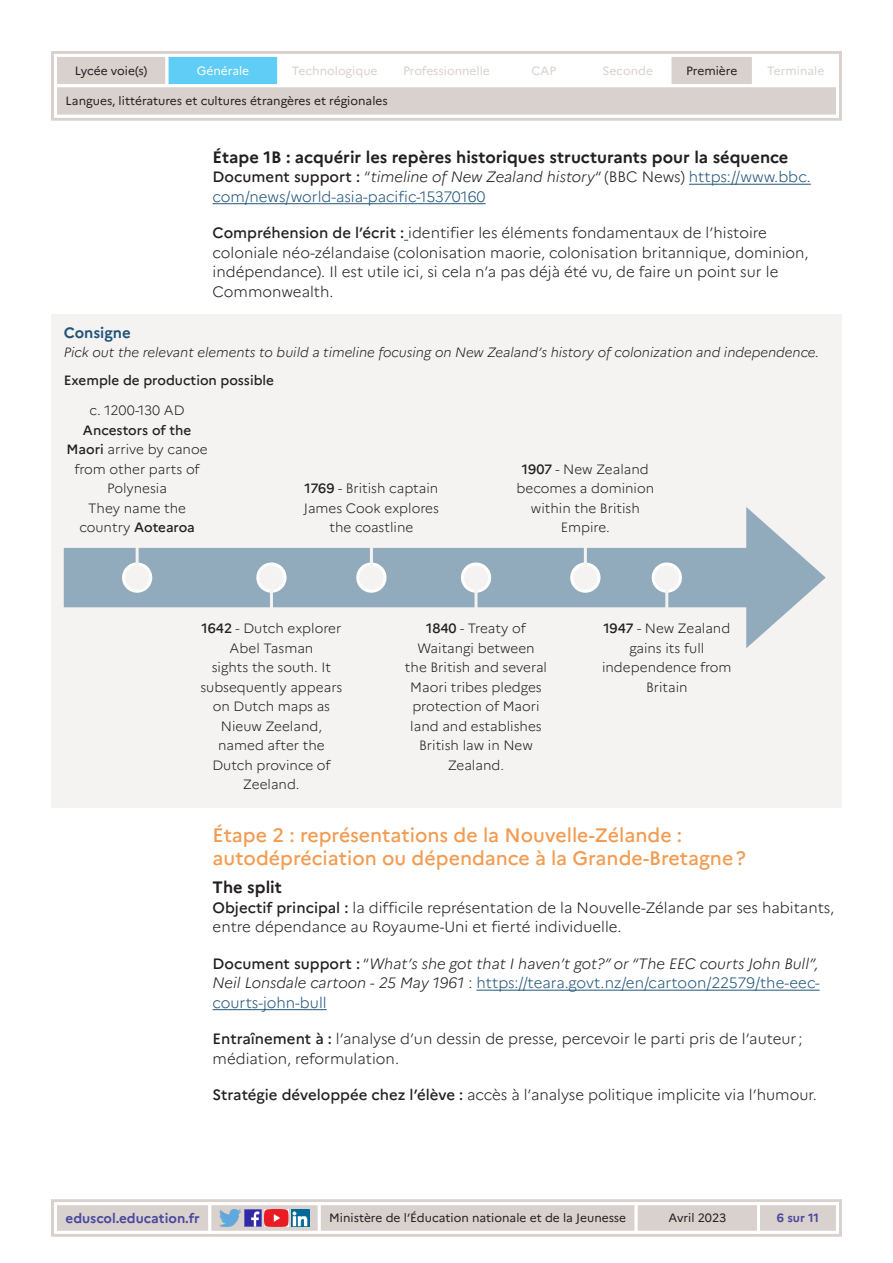
<style>
.page{position:relative;width:893px;height:1263px;background:#fff}
.page>*{position:absolute;margin:0;border:0;box-sizing:border-box;transform-origin:0 0}
._03_titre_2{font:500 19.5px/23.4px "Marianne";color:#f29c52}
._04_titre_3{font:700 16.5px "Marianne";color:#231f20}
.Texte_courant{font:300 15px/19.5px "Marianne";color:#231f20}
.Texte_courant-2{font:italic 300 15px/19.5px "Marianne";color:#231f20;text-align:justify}
.Texte_courant-3{font:300 15px/19.5px "Marianne";color:#22557a}
._08_Titre_encadré{font:700 15px "Marianne";color:#22557a}
._08_txt_encadré{font:300 13.5px/19.5px "Marianne";color:#231f20;text-align:center}
._08_txt_encadré-2{font:italic 300 13.5px "Marianne";color:#231f20}
._08_txt_encadré-3{font:500 13.5px "Marianne";color:#231f20}
.t1{font:700 13.5px "Marianne";color:#4a489e}
.t2{font:12px "Marianne";color:#231f20}
.t3{font:12px "Marianne";color:#d8d1ce}
.t4{font:12px "Marianne";color:#fff}
.t5{font:700 12px "Marianne";color:#4a489e}
.s1{font-weight:500;color:#231f20}
.s2{color:#231f20}
.s3{font-style:italic;color:#231f20}
.s4{font-weight:500}
.s5{font-weight:500;font-style:normal}
.s6{font-style:normal}
.s7{font-style:normal;color:#22557a}
</style>
<div class="page">
<div style="left:51px;top:1199px;width:791px;height:38px;border:3px solid #d8d1ce"></div>
<svg style="left:52px;top:1201px;width:788px;height:34px"></svg>
<div style="left:51px;top:51px;width:791px;height:70px;border:3px solid #d8d1ce"></div>
<svg style="left:52px;top:52px;width:788px;height:67px"></svg>
<hr style="left:689px;top:184px;width:122px;height:1px;background:#22557a">
<hr style="left:213px;top:203px;width:273px;height:1px;background:#22557a">
<hr style="left:476px;top:990px;width:344px;height:1px;background:#22557a">
<hr style="left:213px;top:1009px;width:114px;height:1px;background:#22557a">
<div style="left:51px;top:314px;width:791px;height:494px;background:#f4f3f2"></div>
<svg style="left:64px;top:507px;width:762px;height:141px"></svg>
<div style="left:124px;top:564px;width:27px;height:27px;background:#f4f3f2;border-radius:50%"></div>
<div style="left:122px;top:562px;width:30px;height:31px;border:3px solid #fff;border-radius:50%"></div>
<div style="left:258px;top:564px;width:27px;height:27px;background:#f4f3f2;border-radius:50%"></div>
<div style="left:256px;top:562px;width:31px;height:31px;border:3px solid #fff;border-radius:50%"></div>
<div style="left:358px;top:564px;width:27px;height:27px;background:#f4f3f2;border-radius:50%"></div>
<div style="left:356px;top:562px;width:31px;height:31px;border:3px solid #fff;border-radius:50%"></div>
<div style="left:462px;top:564px;width:28px;height:27px;background:#f4f3f2;border-radius:50%"></div>
<div style="left:461px;top:562px;width:30px;height:31px;border:3px solid #fff;border-radius:50%"></div>
<div style="left:572px;top:564px;width:27px;height:27px;background:#f4f3f2;border-radius:50%"></div>
<div style="left:570px;top:562px;width:30px;height:31px;border:3px solid #fff;border-radius:50%"></div>
<div style="left:653px;top:564px;width:27px;height:27px;background:#f4f3f2;border-radius:50%"></div>
<div style="left:652px;top:562px;width:30px;height:31px;border:3px solid #fff;border-radius:50%"></div>
<hr style="left:136px;top:540px;width:3px;height:38px;background:#f4f3f2">
<hr style="left:370px;top:540px;width:3px;height:38px;background:#f4f3f2">
<hr style="left:584px;top:540px;width:3px;height:38px;background:#f4f3f2">
<hr style="left:665px;top:574px;width:3px;height:37px;background:#f4f3f2">
<hr style="left:474px;top:574px;width:3px;height:37px;background:#f4f3f2">
<hr style="left:270px;top:574px;width:3px;height:37px;background:#f4f3f2">
<p class="t2" style="left:75px;top:63px;width:74px">Lycée voie(s)</p>
<p class="t4" style="left:197px;top:63px;width:54px">Générale</p>
<p class="t3" style="left:292px;top:63px;width:87px">Technologique</p>
<p class="t3" style="left:403px;top:63px;width:88px">Professionnelle</p>
<p class="t3" style="left:532px;top:63px;width:26px">CAP</p>
<p class="t3" style="left:603px;top:63px;width:52px">Seconde</p>
<p class="t2" style="left:686px;top:63px;width:53px">Première</p>
<p class="t3" style="left:767px;top:63px;width:59px">Terminale</p>
<p class="t2" style="left:66px;top:94px;width:324px">Langues, littératures et cultures étrangères et régionales</p>
<p class="_04_titre_3" style="left:213px;top:147px;width:577px">Étape 1B : acquérir les repères historiques structurants pour la séquence</p>
<p class="Texte_courant-3" style="left:213px;top:167px;width:600px"><span class="s1">Document support :</span> <span class="s2">“</span><span class="s3">timeline of New Zealand history</span><span class="s2">“ (BBC News)</span> https://www.bbc. com/news/world-asia-pacific-15370160</p>
<p class="Texte_courant" style="left:213px;top:223px;width:597px"><span class="s4">Compréhension de l’écrit :</span> identifier les éléments fondamentaux de l’histoire coloniale néo-zélandaise (colonisation maorie, colonisation britannique, dominion, indépendance). Il est utile ici, si cela n’a pas déjà été vu, de faire un point sur le Commonwealth.</p>
<p class="_08_Titre_encadré" style="left:64px;top:323px;width:69px">Consigne</p>
<p class="_08_txt_encadré-2" style="left:64px;top:344px;width:757px">Pick out the relevant elements to build a timeline focusing on New Zealand’s history of colonization and independence.</p>
<p class="_08_txt_encadré-3" style="left:64px;top:372px;width:212px">Exemple de production possible</p>
<p class="_08_txt_encadré" style="left:90px;top:400px;width:97px">c. 1200-130 AD</p>
<p class="_08_txt_encadré" style="left:67px;top:420px;width:143px"><span class="s4">Ancestors of the<br>Maori</span> arrive by canoe from other parts of<br>Polynesia</p>
<p class="_08_txt_encadré" style="left:79px;top:498px;width:117px">They name the country <span class="s4">Aotearoa</span></p>
<p class="_08_txt_encadré" style="left:517px;top:459px;width:139px"><span class="s4">1907</span> - New Zealand becomes a dominion within the British<br>Empire.</p>
<p class="_08_txt_encadré" style="left:304px;top:478px;width:137px"><span class="s4">1769</span> - British captain<br>James Cook explores the coastline</p>
<p class="_08_txt_encadré" style="left:200px;top:619px;width:144px"><span class="s4">1642</span> - Dutch explorer<br>Abel Tasman<br>sights the south. It subsequently appears on Dutch maps as<br>Nieuw Zeeland, named after the<br>Dutch province of<br>Zeeland.</p>
<p class="_08_txt_encadré" style="left:405px;top:619px;width:144px"><span class="s4">1840</span> - Treaty of<br>Waitangi between the British and several<br>Maori tribes pledges protection of Maori land and establishes<br>British law in New<br>Zealand.</p>
<p class="_08_txt_encadré" style="left:602px;top:619px;width:131px"><span class="s4">1947</span> - New Zealand gains its full independence from<br>Britain</p>
<p class="_03_titre_2" style="left:213px;top:823px;width:535px">Étape 2 : représentations de la Nouvelle-Zélande : autodépréciation ou dépendance à la Grande-Bretagne?</p>
<p class="_04_titre_3" style="left:213px;top:877px;width:71px">The split</p>
<p class="Texte_courant" style="left:213px;top:897px;width:623px"><span class="s4">Objectif principal :</span> la difficile représentation de la Nouvelle-Zélande par ses habitants, entre dépendance au Royaume-Uni et fierté individuelle.</p>
<p class="Texte_courant-2" style="left:213px;top:953px;width:608px"><span class="s5">Document support :</span> <span class="s6">“</span>What’s she got that I haven’t got?” or “The EEC courts John Bull”, Neil Lonsdale cartoon - 25 May 1961 <span class="s6">:</span> <span class="s7">https://teara.govt.nz/en/cartoon/22579/the-eec&shy;courts-john-bull</span></p>
<p class="Texte_courant" style="left:213px;top:1029px;width:591px"><span class="s4">Entraînement à :</span> l’analyse d’un dessin de presse, percevoir le parti pris de l’auteur; médiation, reformulation.</p>
<p class="Texte_courant" style="left:213px;top:1085px;width:606px"><span class="s4">Stratégie développée chez l’élève :</span> accès à l’analyse politique implicite via l’humour.</p>
<p class="t1" style="left:66px;top:1210px;width:136px">eduscol.education.fr</p>
<p class="t2" style="left:329px;top:1211px;width:298px">Ministère de l’Éducation nationale et de la Jeunesse</p>
<p class="t2" style="left:668px;top:1211px;width:59px">Avril 2023</p>
<p class="t5" style="left:777px;top:1211px;width:44px">6 sur 11</p>
</div>
